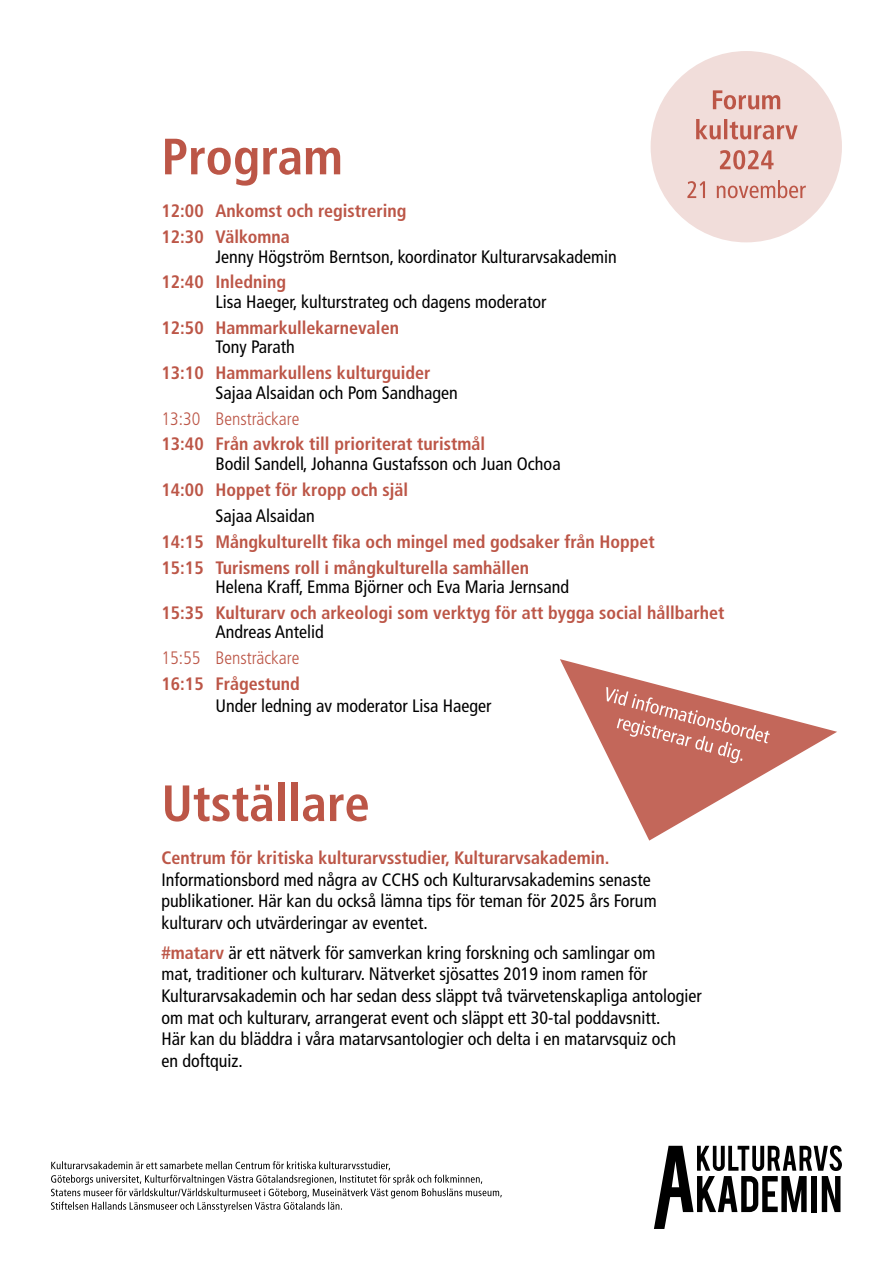
<style>
.page{position:relative;width:893px;height:1263px;background:#fff}
.page>*{position:absolute;margin:0;border:0;box-sizing:border-box;transform-origin:0 0}
.Rubrik2{font:700 condensed 51px "Frutiger LT Pro";color:#bc5647}
.t1{font:condensed 18px/21.6px "Frutiger LT Pro";color:#000}
.t2{font:700 condensed 18px/19.5px "Frutiger LT Pro";color:#bc5647}
.t3{font:300 condensed 18px "Frutiger LT Pro";color:#bc5647}
.s1{font-weight:700;color:#bc5647}
.s2{font-weight:400;color:#000}
</style>
<div class="page">
<svg style="left:560px;top:659px;width:277px;height:181px"></svg>
<div style="left:651px;top:51px;width:191px;height:191px;background:#f1ddda;border-radius:50%"></div>
<svg style="left:687px;top:180px;width:119px;height:18px"></svg>
<svg style="left:720px;top:150px;width:53px;height:19px"></svg>
<svg style="left:696px;top:119px;width:102px;height:20px"></svg>
<svg style="left:713px;top:90px;width:67px;height:19px"></svg>
<svg style="left:606px;top:687px;width:164px;height:76px"></svg>
<svg style="left:51px;top:1161px;width:451px;height:51px"></svg>
<svg style="left:654px;top:1145px;width:188px;height:84px"></svg>
<h2 class="Rubrik2" style="left:162px;top:126px;width:183px">Program</h2>
<p class="t2" style="left:162px;top:201px;width:246px">12:00 Ankomst och registrering</p>
<p class="t1" style="left:216px;top:227px;width:403px;line-height:19.5px;text-indent:-54px"><span class="s1">12:30 Välkomna<br></span>Jenny Högström Berntson, koordinator Kulturarvsakademin</p>
<p class="t1" style="left:216px;top:273px;width:332px;line-height:19.5px;text-indent:-54px"><span class="s1">12:40 Inledning<br></span>Lisa Haeger, kulturstrateg och dagens moderator</p>
<p class="t2" style="left:216px;top:318px;width:185px;text-indent:-54px">12:50 Hammarkullekarnevalen<br><span class="s2">Tony Parath</span></p>
<p class="t2" style="left:216px;top:363px;width:244px;text-indent:-54px">13:10 Hammarkullens kulturguider<br><span class="s2">Sajaa Alsaidan och Pom Sandhagen</span></p>
<p class="t3" style="left:162px;top:408px;width:140px">13:30 Bensträckare</p>
<p class="t1" style="left:216px;top:435px;width:347px;line-height:19.5px;text-indent:-54px"><span class="s1">13:40 Från avkrok till prioriterat turistmål<br></span>Bodil Sandell, Johanna Gustafsson och Juan Ochoa</p>
<p class="t2" style="left:162px;top:480px;width:248px">14:00 Hoppet för kropp och själ</p>
<p class="t1" style="left:216px;top:505px;width:101px">Sajaa Alsaidan</p>
<p class="t2" style="left:162px;top:532px;width:495px">14:15 Mångkulturellt fika och mingel med godsaker från Hoppet</p>
<p class="t2" style="left:216px;top:557px;width:355px;text-indent:-54px">15:15 Turismens roll i mångkulturella samhällen<br><span class="s2">Helena Kraff, Emma Björner och Eva Maria Jernsand</span></p>
<p class="t2" style="left:216px;top:603px;width:510px;text-indent:-54px">15:35 Kulturarv och arkeologi som verktyg för att bygga social hållbarhet<br><span class="s2">Andreas Antelid</span></p>
<p class="t3" style="left:162px;top:648px;width:140px">15:55 Bensträckare</p>
<p class="t1" style="left:216px;top:673px;width:277px;text-indent:-54px"><span class="s1">16:15 Frågestund<br></span>Under ledning av moderator Lisa Haeger</p>
<h2 class="Rubrik2" style="left:162px;top:773px;width:210px">Utställare</h2>
<p class="t1" style="left:162px;top:847px;width:497px"><span class="s1">Centrum för kritiska kulturarvsstudier, Kulturarvsakademin.<br></span>Informationsbord med några av CCHS och Kulturarvsakademins senaste publikationer. Här kan du också lämna tips för teman för 2025 års Forum kulturarv och utvärderingar av eventet.</p>
<p class="t1" style="left:162px;top:942px;width:542px"><span class="s1">#matarv</span> är ett nätverk för samverkan kring forskning och samlingar om<br>mat, traditioner och kulturarv. Nätverket sjösattes 2019 inom ramen för Kulturarvsakademin och har sedan dess släppt två tvärvetenskapliga antologier om mat och kulturarv, arrangerat event och släppt ett 30-tal poddavsnitt.<br>Här kan du bläddra i våra matarvsantologier och delta i en matarvsquiz och<br>en doftquiz.</p>
</div>
